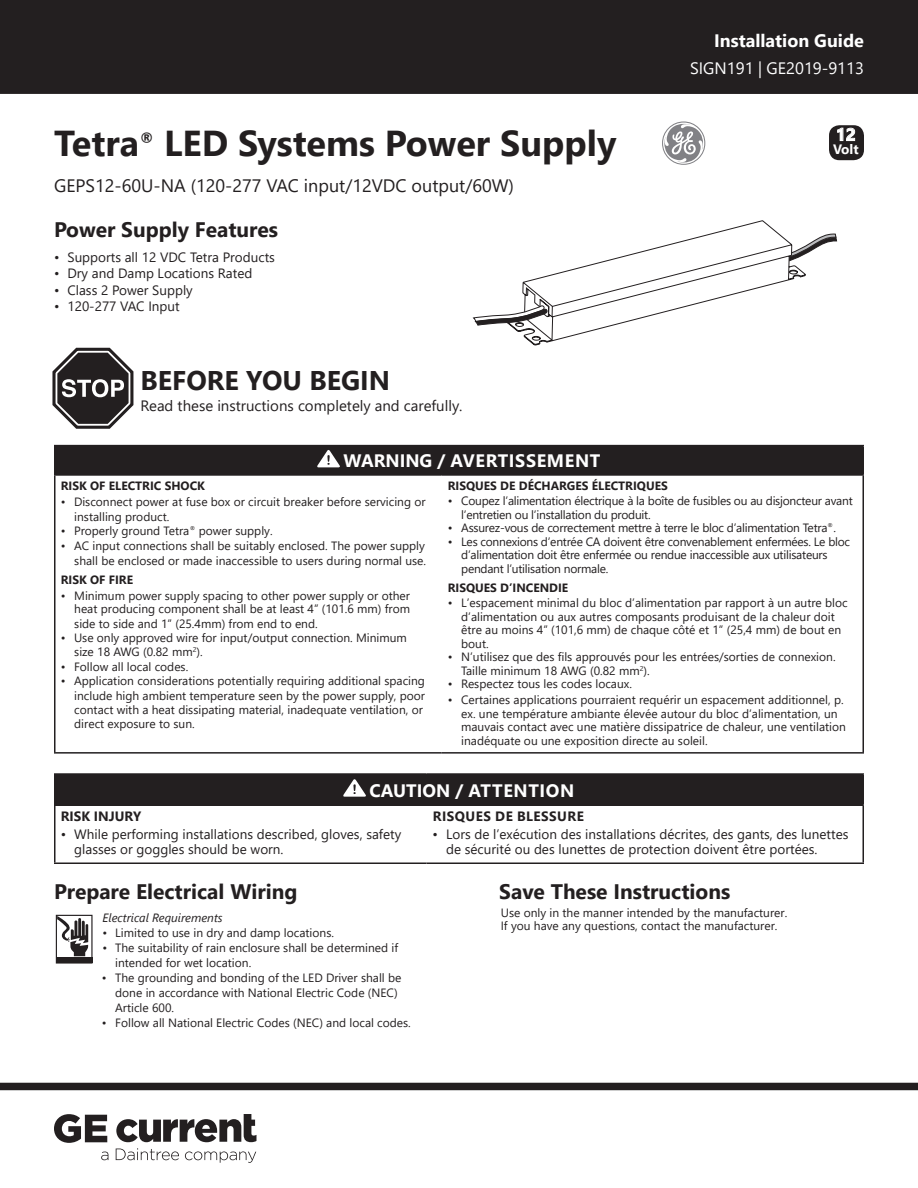
<style>
.page{position:relative;width:918px;height:1188px;background:#fff}
.page>*{position:absolute;margin:0;border:0;box-sizing:border-box;transform-origin:0 0}
.t1{font:700 36px "Segoe UI";color:#231f20}
.t2{font:700 27px "Segoe UI";color:#231f20}
.t3{font:700 21px "Segoe UI";color:#231f20}
.t4{font:18px "Segoe UI";color:#231f20}
.t5{font:700 18px "Segoe UI";color:#fff}
.t6{font:700 18px "Segoe UI";letter-spacing:.035em;color:#fff}
.t7{font:700 17.4px "Segoe UI";color:#fff}
.t8{font:16.5px "Segoe UI";color:#fff}
.t9{font:15px "Segoe UI";color:#231f20}
.t10{font:700 13.65px "Segoe UI";color:#fff}
.t11{font:13.5px/15px "Segoe UI";color:#231f20}
.t12{font:700 13.5px "Segoe UI";letter-spacing:.035em;color:#231f20}
.t13{font:700 13.5px "Segoe UI";color:#231f20}
.supplies_required{font:12px/13.5px "Segoe UI";color:#231f20}
.supplies_required-2{font:12px/13.5px "Segoe UI";letter-spacing:-.02em;color:#231f20}
.t14{font:700 12px "Segoe UI";color:#231f20}
.supplies_required-3{font:italic 12px "Segoe UI";color:#231f20}
</style>
<div class="page">
<div style="left:0;top:0;width:918px;height:94px;background:#231f20"></div>
<div style="left:0;top:1083px;width:918px;height:7px;background:#231f20"></div>
<svg style="left:101px;top:1152px;width:7px;height:8px"></svg>
<svg style="left:116px;top:1148px;width:63px;height:12px"></svg>
<svg style="left:185px;top:1151px;width:71px;height:12px"></svg>
<svg style="left:54px;top:1114px;width:53px;height:29px"></svg>
<svg style="left:116px;top:1114px;width:140px;height:28px"></svg>
<svg style="left:662px;top:122px;width:43px;height:43px"></svg>
<div style="left:55px;top:446px;width:808px;height:29px;background:#231f20"></div>
<hr style="left:54px;top:445px;width:388px;height:1px;background:#231f20">
<hr style="left:54px;top:446px;width:2px;height:28px;background:#231f20">
<hr style="left:442px;top:445px;width:422px;height:1px;background:#231f20">
<hr style="left:862px;top:446px;width:2px;height:28px;background:#231f20">
<hr style="left:54px;top:474px;width:388px;height:2px;background:#231f20">
<hr style="left:54px;top:476px;width:2px;height:276px;background:#231f20">
<hr style="left:442px;top:474px;width:422px;height:2px;background:#231f20">
<hr style="left:862px;top:476px;width:2px;height:276px;background:#231f20">
<hr style="left:54px;top:752px;width:388px;height:2px;background:#231f20">
<hr style="left:442px;top:752px;width:422px;height:2px;background:#231f20">
<svg style="left:317px;top:450px;width:23px;height:17px"></svg>
<svg style="left:58px;top:917px;width:30px;height:39px"></svg>
<div style="left:56px;top:915px;width:37px;height:49px;border:1px solid #231f20"></div>
<div style="left:56px;top:957px;width:36px;height:6px;background:#231f20"></div>
<svg style="left:472px;top:220px;width:365px;height:126px"></svg>
<div style="left:829px;top:125px;width:35px;height:35px;background:#231f20;border-radius:10px"></div>
<svg style="left:837px;top:127px;width:18px;height:14px"></svg>
<svg style="left:52px;top:347px;width:82px;height:82px"></svg>
<div style="left:55px;top:774px;width:808px;height:31px;background:#231f20"></div>
<hr style="left:54px;top:773px;width:373px;height:2px;background:#231f20">
<hr style="left:54px;top:775px;width:2px;height:29px;background:#231f20">
<hr style="left:427px;top:773px;width:437px;height:2px;background:#231f20">
<hr style="left:862px;top:775px;width:2px;height:29px;background:#231f20">
<hr style="left:54px;top:804px;width:373px;height:2px;background:#231f20">
<hr style="left:54px;top:806px;width:2px;height:56px;background:#231f20">
<hr style="left:427px;top:804px;width:437px;height:2px;background:#231f20">
<hr style="left:862px;top:806px;width:2px;height:56px;background:#231f20">
<hr style="left:54px;top:862px;width:373px;height:2px;background:#231f20">
<hr style="left:427px;top:862px;width:437px;height:2px;background:#231f20">
<svg style="left:343px;top:779px;width:23px;height:18px"></svg>
<p class="t5" style="left:714px;top:24px;width:151px">Installation Guide</p>
<p class="t8" style="left:690px;top:53px;width:175px">SIGN191 | GE2019-9113</p>
<p class="t1" style="left:54px;top:110px;width:564px">Tetra<sup>®</sup> LED Systems Power Supply</p>
<p class="t7" style="left:836px;top:118px;width:21px">12</p>
<p class="t10" style="left:833px;top:137px;width:27px">Volt</p>
<p class="t4" style="left:54px;top:168px;width:462px">GEPS12-60U-NA (120-277 VAC input/12VDC output/60W)</p>
<p class="t3" style="left:54px;top:210px;width:226px">Power Supply Features</p>
<p class="t11" style="left:54px;top:248px;width:223px">• Supports all 12 VDC Tetra Products</p>
<p class="t11" style="left:54px;top:265px;width:200px">• Dry and Damp Locations Rated</p>
<p class="t11" style="left:54px;top:281px;width:140px">• Class 2 Power Supply</p>
<p class="t11" style="left:54px;top:297px;width:127px">• 120-277 VAC Input</p>
<p class="t2" style="left:141px;top:355px;width:251px">BEFORE YOU BEGIN</p>
<p class="t9" style="left:141px;top:392px;width:323px">Read these instructions completely and carefully.</p>
<p class="t6" style="left:344px;top:444px;width:258px">WARNING / AVERTISSEMENT</p>
<p class="t14" style="left:61px;top:474px;width:146px">RISK OF ELECTRIC SHOCK</p>
<p class="supplies_required" style="left:74px;top:494px;width:353px;line-height:14.4px;text-indent:-14px">• Disconnect power at fuse box or circuit breaker before servicing or installing product.</p>
<p class="supplies_required" style="left:61px;top:523px;width:213px">• Properly ground Tetra<sup>®</sup> power supply.</p>
<p class="supplies_required" style="left:61px;top:537px;width:367px;line-height:15px;text-align:right">• AC input connections shall be suitably enclosed. The power supply shall be enclosed or made inaccessible to users during normal use.</p>
<p class="t14" style="left:61px;top:568px;width:74px">RISK OF FIRE</p>
<p class="supplies_required" style="left:74px;top:587px;width:337px;line-height:14px;text-align:justify;text-indent:-14px">• Minimum power supply spacing to other power supply or other heat producing component shall be at least 4” (101.6 mm) from side to side and 1” (25.4mm) from end to end.</p>
<p class="supplies_required" style="left:74px;top:629px;width:334px;line-height:14.4px;text-indent:-14px">• Use only approved wire for input/output connection. Minimum size 18 AWG (0.82 mm<sup>2</sup>).</p>
<p class="supplies_required" style="left:61px;top:659px;width:129px">• Follow all local codes.</p>
<p class="supplies_required" style="left:74px;top:673px;width:352px;line-height:14.4px;text-indent:-14px">• Application considerations potentially requiring additional spacing include high ambient temperature seen by the power supply, poor contact with a heat dissipating material, inadequate ventilation, or direct exposure to sun.</p>
<p class="t14" style="left:448px;top:474px;width:222px">RISQUES DE DÉCHARGES ÉLECTRIQUES</p>
<p class="supplies_required-2" style="left:461px;top:493px;width:393px;text-indent:-14px">• Coupez l’alimentation électrique à la boîte de fusibles ou au disjoncteur avant l’entretien ou l’installation du produit.</p>
<p class="supplies_required-2" style="left:448px;top:520px;width:390px">• Assurez-vous de correctement mettre à terre le bloc d’alimentation Tetra<sup>®</sup>.</p>
<p class="supplies_required-2" style="left:461px;top:534px;width:390px;text-indent:-14px">• Les connexions d’entrée CA doivent être convenablement enfermées. Le bloc d’alimentation doit être enfermée ou rendue inaccessible aux utilisateurs pendant l’utilisation normale.</p>
<p class="t14" style="left:448px;top:576px;width:122px">RISQUES D’INCENDIE</p>
<p class="supplies_required" style="left:461px;top:595px;width:388px;text-indent:-14px">• L’espacement minimal du bloc d’alimentation par rapport à un autre bloc d’alimentation ou aux autres composants produisant de la chaleur doit être au moins 4” (101,6 mm) de chaque côté et 1” (25,4 mm) de bout en bout.</p>
<p class="supplies_required" style="left:461px;top:649px;width:376px;text-indent:-14px">• N’utilisez que des fils approuvés pour les entrées/sorties de connexion.<br>Taille minimum 18 AWG (0.82 mm<sup>2</sup>).</p>
<p class="supplies_required" style="left:448px;top:676px;width:186px">• Respectez tous les codes locaux.</p>
<p class="supplies_required" style="left:461px;top:692px;width:386px;text-indent:-14px">• Certaines applications pourraient requérir un espacement additionnel, p. ex. une température ambiante élevée autour du bloc d’alimentation, un mauvais contact avec une matière dissipatrice de chaleur, une ventilation inadéquate ou une exposition directe au soleil.</p>
<p class="t5" style="left:370px;top:773px;width:206px">CAUTION / ATTENTION</p>
<p class="t13" style="left:61px;top:803px;width:82px">RISK INJURY</p>
<p class="t11" style="left:74px;top:826px;width:329px;text-indent:-14px">• While performing installations described, gloves, safety glasses or goggles should be worn.</p>
<p class="t3" style="left:54px;top:872px;width:245px">Prepare Electrical Wiring</p>
<p class="supplies_required-3" style="left:103px;top:907px;width:122px">Electrical Requirements</p>
<p class="supplies_required" style="left:103px;top:925px;width:233px">• Limited to use in dry and damp locations.</p>
<p class="supplies_required" style="left:115px;top:939px;width:284px;line-height:15px;text-indent:-13px">• The suitability of rain enclosure shall be determined if intended for wet location.</p>
<p class="supplies_required" style="left:115px;top:969px;width:288px;line-height:15px;text-indent:-14px">• The grounding and bonding of the LED Driver shall be done in accordance with National Electric Code (NEC)<br>Article 600.</p>
<p class="supplies_required" style="left:102px;top:1015px;width:311px">• Follow all National Electric Codes (NEC) and local codes.</p>
<p class="t12" style="left:433px;top:803px;width:153px">RISQUES DE BLESSURE</p>
<p class="t11" style="left:446px;top:826px;width:404px;text-indent:-14px">• Lors de l’exécution des installations décrites, des gants, des lunettes de sécurité ou des lunettes de protection doivent être portées.</p>
<p class="t3" style="left:499px;top:872px;width:232px">Save These Instructions</p>
<p class="supplies_required" style="left:501px;top:905px;width:288px">Use only in the manner intended by the manufacturer.</p>
<p class="supplies_required" style="left:501px;top:918px;width:278px">If you have any questions, contact the manufacturer.</p>
</div>
